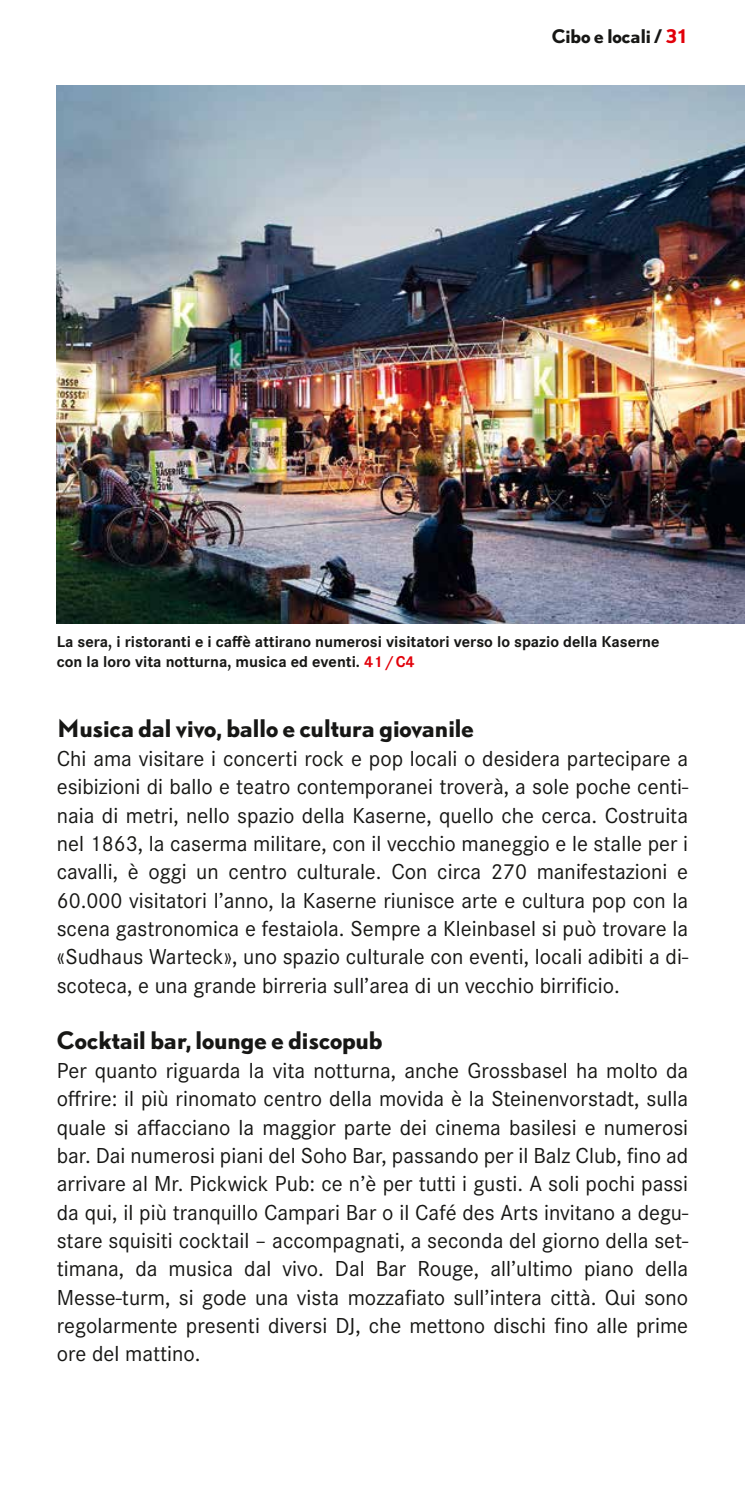
<style>
.page{position:relative;width:745px;height:1489px;background:#fff}
.page>*{position:absolute;margin:0;border:0;box-sizing:border-box;transform-origin:0 0}
.t1{font:22.5px/28.2px "Corporate S";color:#171715;text-align:justify}
.t2{font:700 22.5px "DTL Nobel T";color:#171715}
.t3{font:700 17.5px "DTL Nobel T";color:#171715}
.t4{font:700 16.25px/19.5px "Corporate S";color:#171715}
.s1{color:#e2000a}
</style>
<div class="page">
<img style="left:57px;top:85px;width:687px;height:539px">
<p class="t3" style="left:551px;top:24px;width:138px">Cibo e locali/<span class="s1">31</span></p>
<p class="t4" style="left:57px;top:631px;width:604px">La sera, i ristoranti e i caffè attirano numerosi visitatori verso lo spazio della Kaserne con la loro vita notturna, musica ed eventi. <span class="s1">41/C4</span></p>
<p class="t2" style="left:57px;top:713px;width:418px">Musica dal vivo, ballo e cultura giovanile</p>
<p class="t1" style="left:57px;top:744px;width:632px">Chi ama visitare i concerti rock e pop locali o desidera partecipare a esibizioni di ballo e teatro contemporanei troverà, a sole poche centi&shy;naia di metri, nello spazio della Kaserne, quello che cerca. Costruita nel 1863, la caserma militare, con il vecchio maneggio e le stalle per i cavalli, è oggi un centro culturale. Con circa 270 manifestazioni e 60.000 visitatori l’anno, la Kaserne riunisce arte e cultura pop con la scena gastronomica e festaiola. Sempre a Kleinbasel si può trovare la «Sudhaus Warteck», uno spazio culturale con eventi, locali adibiti a di&shy;scoteca, e una grande birreria sull’area di un vecchio birrificio.</p>
<p class="t2" style="left:57px;top:1025px;width:327px">Cocktail bar, lounge e discopub</p>
<p class="t1" style="left:57px;top:1056px;width:632px">Per quanto riguarda la vita notturna, anche Grossbasel ha molto da offrire: il più rinomato centro della movida è la Steinenvorstadt, sulla quale si affacciano la maggior parte dei cinema basilesi e numerosi bar. Dai numerosi piani del Soho Bar, passando per il Balz Club, fino ad arrivare al Mr. Pickwick Pub: ce n’è per tutti i gusti. A soli pochi passi da qui, il più tranquillo Campari Bar o il Café des Arts invitano a degu&shy;stare squisiti cocktail – accompagnati, a seconda del giorno della set&shy;timana, da musica dal vivo. Dal Bar Rouge, all’ultimo piano della Messe-turm, si gode una vista mozzafiato sull’intera città. Qui sono regolarmente presenti diversi DJ, che mettono dischi fino alle prime ore del mattino.</p>
</div>
